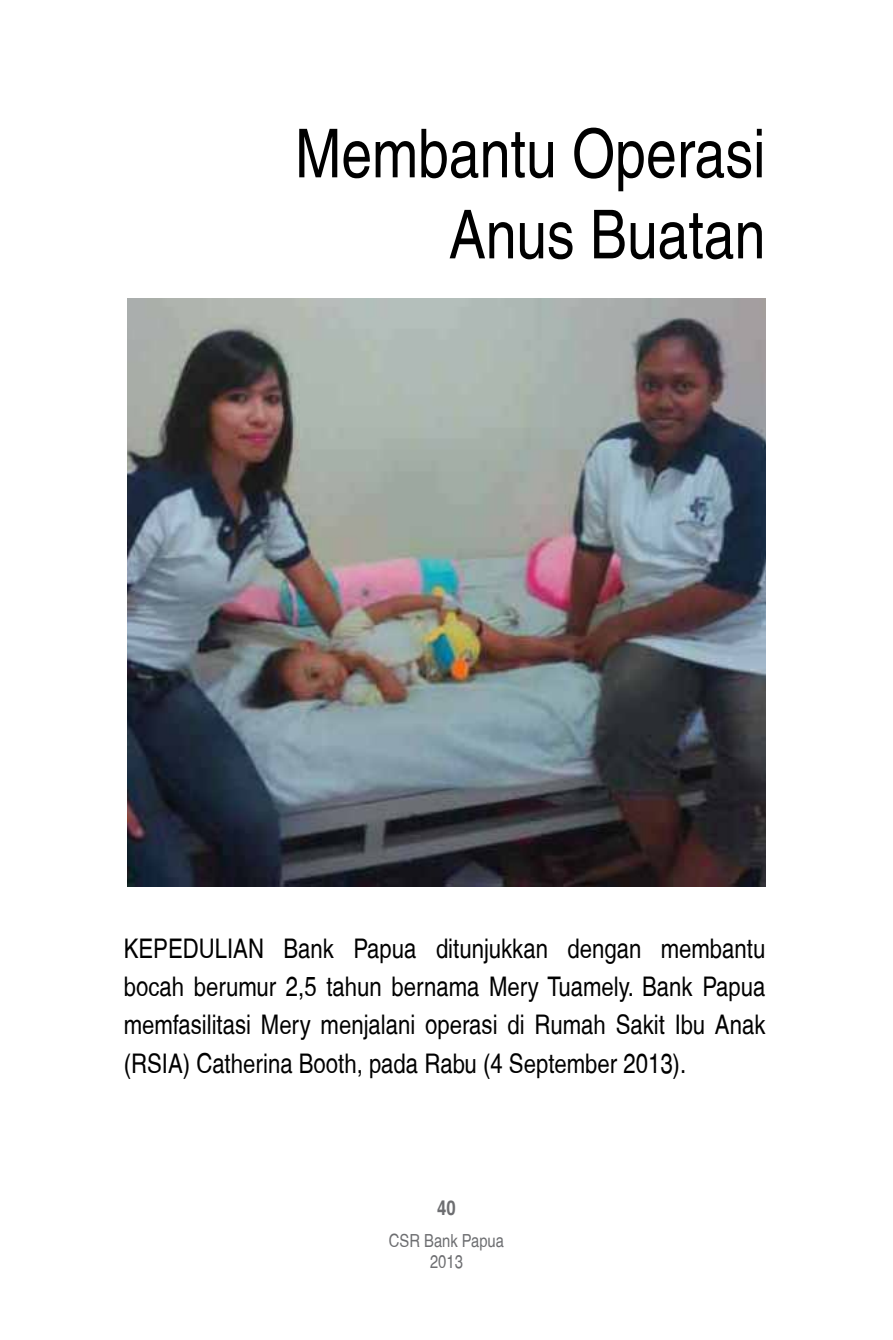
<style>
.page{position:relative;width:893px;height:1340px;background:#fff}
.page>*{position:absolute;margin:0;border:0;box-sizing:border-box;transform-origin:0 0}
.t1{font:condensed 67.5px/81px "Helvetica";color:#000;text-align:right}
.t2{font:condensed 27px/38.2px "Helvetica";color:#000;text-align:justify}
.t3{font:700 condensed 20.25px "Helvetica";color:#6d6e71}
.t4{font:condensed 18px/21.6px "Helvetica";color:#6d6e71;text-align:center}
</style>
<div class="page">
<img style="left:128px;top:299px;width:637px;height:588px">
<h1 class="t1" style="left:295px;top:113px;width:472px">Membantu Operasi<br>Anus Buatan</h1>
<p class="t2" style="left:124px;top:929px;width:643px">KEPEDULIAN Bank Papua ditunjukkan dengan membantu bocah berumur 2,5 tahun bernama Mery Tuamely. Bank Papua memfasilitasi Mery menjalani operasi di Rumah Sakit Ibu Anak (RSIA) Catherina Booth, pada Rabu (4 September 2013).</p>
<p class="t3" style="left:437px;top:1195px;width:20px">40</p>
<p class="t4" style="left:389px;top:1229px;width:117px">CSR Bank Papua<br>2013</p>
</div>
